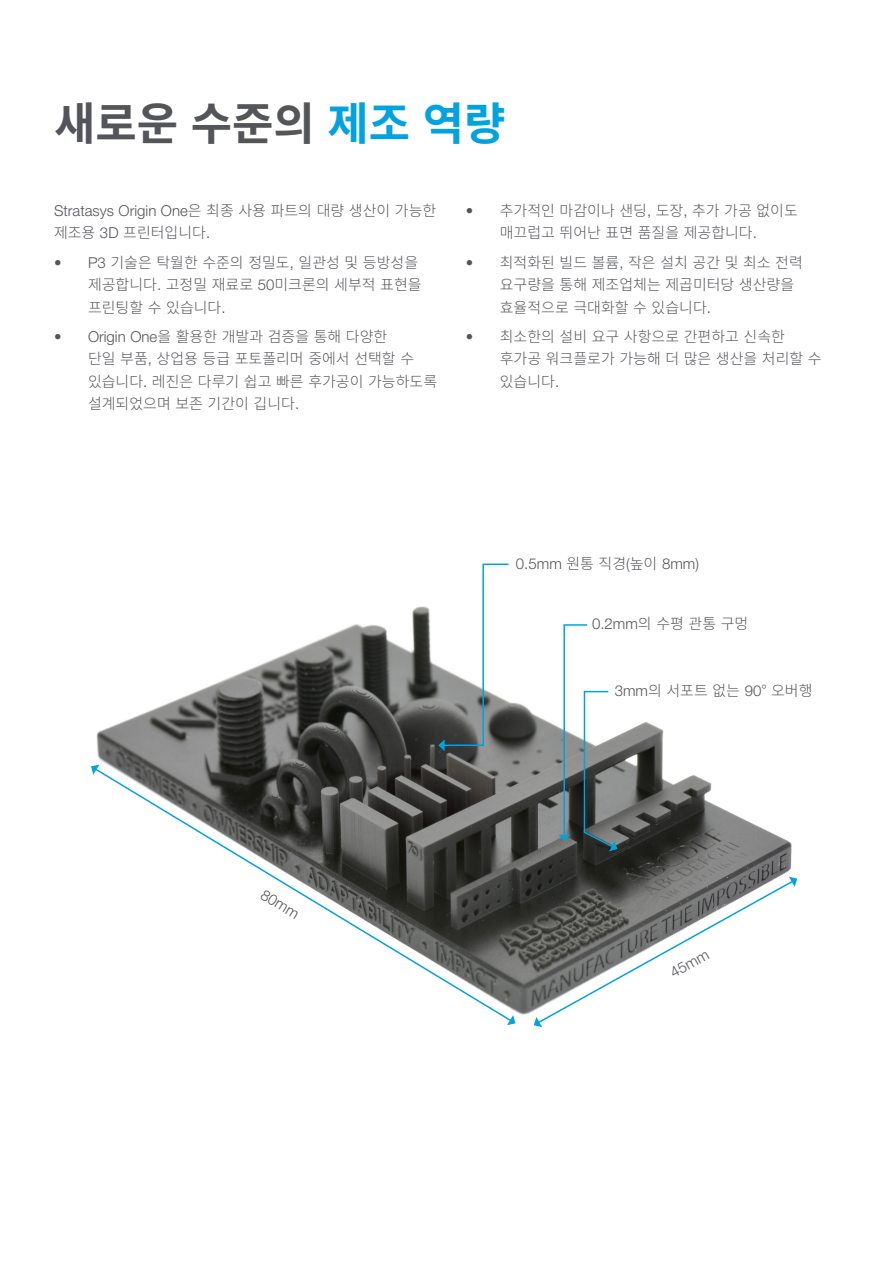
<style>
.page{position:relative;width:893px;height:1263px;background:#fff}
.page>*{position:absolute;margin:0;border:0;box-sizing:border-box;transform-origin:0 0}
.Page_Title{font:700 45px "Source Han Sans KR";color:#54555a}
.Para{font:300 15px/22.5px "Source Han Sans KR";color:#54555a}
.Para-2{font:300 15px "Helvetica Neue LT Std";color:#54555a}
.s1{color:#00a2e0}
.s2{font-family:"Helvetica Neue LT Std"}
.s3{font-family:"Source Han Sans KR"}
</style>
<div class="page">
<img style="left:96px;top:606px;width:702px;height:422px">
<svg style="left:438px;top:563px;width:72px;height:188px"></svg>
<svg style="left:96px;top:767px;width:417px;height:255px"></svg>
<svg style="left:91px;top:764px;width:8px;height:11px"></svg>
<svg style="left:507px;top:1015px;width:8px;height:10px"></svg>
<svg style="left:534px;top:877px;width:263px;height:150px"></svg>
<svg style="left:558px;top:623px;width:59px;height:228px"></svg>
<p class="Page_Title" style="left:54px;top:98px;width:453px">새로운 수준의 <span class="s1">제조 역량</span></p>
<p class="Para" style="left:54px;top:199px;width:384px"><span class="s2">Stratasys Origin One</span>은 최종 사용 파트의 대량 생산이 가능한 제조용 <span class="s2">3D</span> 프린터입니다<span class="s2">.</span></p>
<p class="Para" style="left:88px;top:251px;width:335px;text-indent:-34px"><span class="s2">• P3</span> 기술은 탁월한 수준의 정밀도<span class="s2">,</span> 일관성 및 등방성을 제공합니다<span class="s2">.</span> 고정밀 재료로 <span class="s2">50</span>미크론의 세부적 표현을 프린팅할 수 있습니다<span class="s2">.</span></p>
<p class="Para" style="left:88px;top:325px;width:351px;text-indent:-34px"><span class="s2">• Origin One</span>을 활용한 개발과 검증을 통해 다양한<br>단일 부품<span class="s2">,</span> 상업용 등급 포토폴리머 중에서 선택할 수 있습니다<span class="s2">.</span> 레진은 다루기 쉽고 빠른 후가공이 가능하도록 설계되었으며 보존 기간이 깁니다<span class="s2">.</span></p>
<p class="Para" style="left:466px;top:199px;width:334px;text-align:center"><span class="s2">•</span> 추가적인 마감이나 샌딩<span class="s2">,</span> 도장<span class="s2">,</span> 추가 가공 없이도 매끄럽고 뛰어난 표면 품질을 제공합니다<span class="s2">.</span></p>
<p class="Para" style="left:500px;top:251px;width:305px;text-indent:-34px"><span class="s2">•</span> 최적화된 빌드 볼륨<span class="s2">,</span> 작은 설치 공간 및 최소 전력 요구량을 통해 제조업체는 제곱미터당 생산량을 효율적으로 극대화할 수 있습니다<span class="s2">.</span></p>
<p class="Para" style="left:500px;top:325px;width:323px;text-indent:-34px"><span class="s2">•</span> 최소한의 설비 요구 사항으로 간편하고 신속한 후가공 워크플로가 가능해 더 많은 생산을 처리할 수 있습니다<span class="s2">.</span></p>
<p class="Para-2" style="left:516px;top:554px;width:184px">0.5mm <span class="s3">원통 직경</span>(<span class="s3">높이</span> 8mm)</p>
<p class="Para" style="left:592px;top:613px;width:158px"><span class="s2">0.2mm</span>의 수평 관통 구멍</p>
<p class="Para" style="left:615px;top:680px;width:199px"><span class="s2">3mm</span>의 서포트 없는 <span class="s2">90</span>° 오버행</p>
<p class="Para-2" style="left:267px;top:885px;width:43px;rotate:31deg">80mm</p>
<p class="Para-2" style="left:667px;top:965px;width:43px;rotate:-29deg">45mm</p>
</div>
